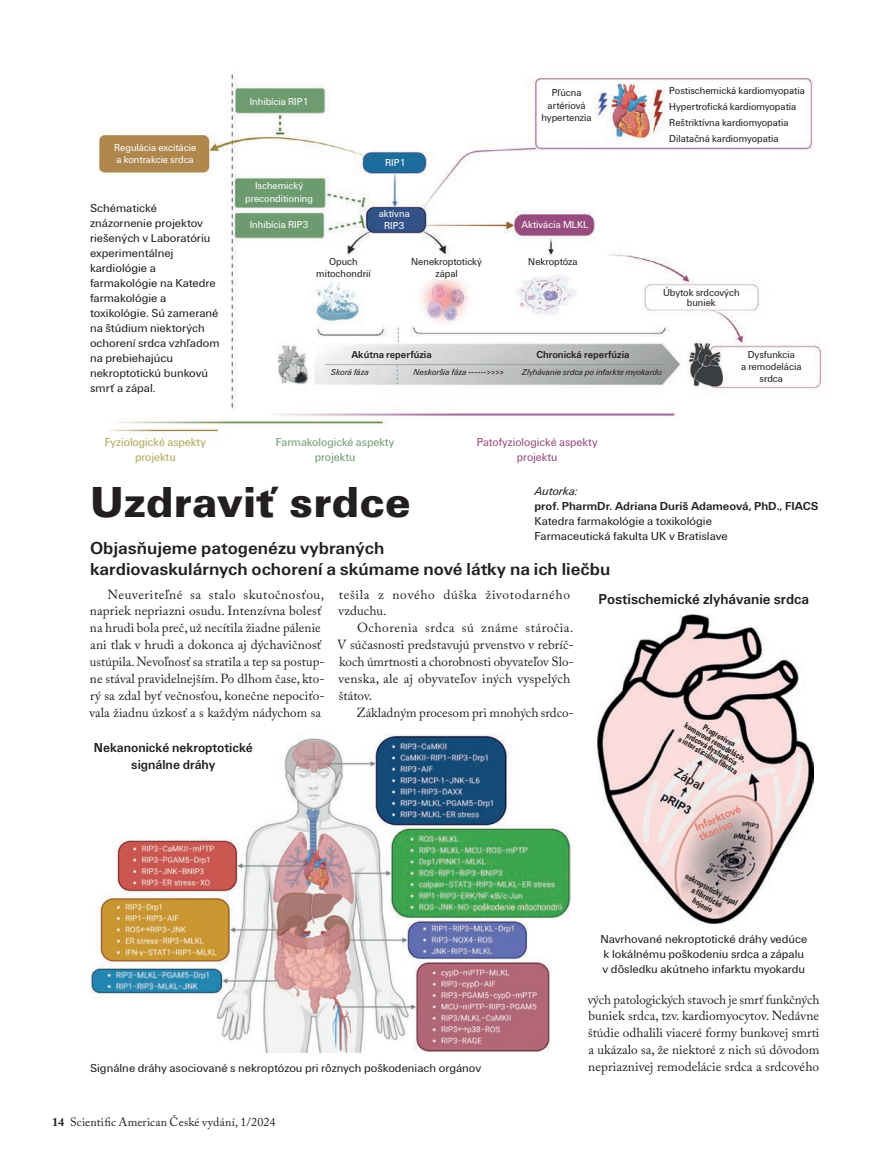
<style>
.page{position:relative;width:878px;height:1161px;background:#fff}
.page>*{position:absolute;margin:0;border:0;box-sizing:border-box;transform-origin:0 0}
.t1{font:45px "U001 TOT Blac";color:#231f20}
.t2{font:700 18px/21px "U001 TOT";color:#231f20}
.t3{font:700 15px "U001 TOT";color:#231f20;scale:.95 1}
.t4{font:700 13.5px/16.2px "U001 TOT";color:#231f20;text-align:center;scale:.95 1}
.t5{font:13.2px/16.8px "Adobe Caslon Pro";letter-spacing:.005em;color:#231f20}
.t6{font:13.2px/16.8px "Adobe Caslon Pro";letter-spacing:.05em;color:#231f20}
.t7{font:12px/15px "U001 TOT";color:#231f20}
.t8{font:700 12px "U001 TOT";color:#231f20}
.t9{font:12px "Adobe Caslon Pro";letter-spacing:.015em;color:#231f20}
.t10{font:12px/14.4px "U001 TOT";color:#974b7f;text-align:center;scale:.95 1}
.t11{font:12px/14.4px "U001 TOT";color:#6d9b70;text-align:center;scale:.95 1}
.t12{font:12px/14.4px "U001 TOT";color:#b1a655;text-align:center;scale:.95 1}
.t13{font:italic 12px "U001 TOT";letter-spacing:-.005em;color:#231f20}
.t14{font:700 11.25px/10.5px "U001 TOT";color:#de7868;scale:.95 1}
.t15{font:10.5px/12.6px "U001 TOT";color:#231f20;text-align:center;scale:.95 1}
.t16{font:10.5px/12.6px "U001 TOT";color:#fff;text-align:center;scale:.95 1}
.t17{font:700 10.5px "U001 TOT";color:#231f20;scale:.95 1}
.t18{font:700 condensed 9px/9px "U001 TOT";color:#231f20;text-align:center;scale:.95 1}
.t19{font:italic 9px "U001 TOT";color:#231f20;scale:.95 1}
.s1{font-size:7.5px}
.s2{font-weight:700}
</style>
<div class="page">
<img style="left:98px;top:73px;width:727px;height:362px">
<img style="left:90px;top:733px;width:480px;height:319px">
<img style="left:597px;top:614px;width:216px;height:309px">
<div style="left:90px;top:736px;width:166px;height:40px;background:#fff"></div>
<p class="t16" style="left:114px;top:141px;width:88px;text-align:left">Regulácia excitácie a kontrakcie srdca</p>
<p class="t7" style="left:90px;top:200px;width:131px">Schématické znázornenie projektov riešených v Laboratóriu experimentálnej kardiológie a farmakológie na Katedre farmakológie a toxikológie. Sú zamerané na štúdium niektorých ochorení srdca vzhľadom na prebiehajúcu nekroptotickú bunkovú smrť a zápal.</p>
<p class="t16" style="left:250px;top:95px;width:63px">Inhibícia RIP1</p>
<p class="t16" style="left:245px;top:180px;width:73px">Ischemický preconditioning</p>
<p class="t16" style="left:250px;top:218px;width:63px">Inhibícia RIP3</p>
<p class="t16" style="left:385px;top:156px;width:23px">RIP1</p>
<p class="t15" style="left:541px;top:87px;width:54px">Pľúcna artériová hypertenzia</p>
<p class="t15" style="left:669px;top:82px;width:144px;line-height:16px;text-align:left">Postischemická kardiomyopatia<br>Hypertrofická kardiomyopatia<br>Reštriktívna kardiomyopatia<br>Dilatačná kardiomyopatia</p>
<p class="t16" style="left:379px;top:208px;width:34px;line-height:12px">aktívna<br>RIP3</p>
<p class="t16" style="left:521px;top:218px;width:72px">Aktivácia MLKL</p>
<p class="t15" style="left:316px;top:255px;width:59px">Opuch mitochondrií</p>
<p class="t15" style="left:411px;top:255px;width:76px">Nenekroptotický zápal</p>
<p class="t15" style="left:528px;top:255px;width:53px">Nekroptóza</p>
<p class="t15" style="left:663px;top:287px;width:82px;line-height:10.5px">Úbytok srdcových buniek</p>
<p class="t17" style="left:351px;top:349px;width:86px">Akútna reperfúzia</p>
<p class="t17" style="left:536px;top:349px;width:100px">Chronická reperfúzia</p>
<p class="t19" style="left:331px;top:367px;width:42px">Skorá fáza</p>
<p class="t19" style="left:413px;top:367px;width:96px">Neskoršia fáza ------ <span class="s1">&gt;&gt;&gt;&gt;</span></p>
<p class="t19" style="left:522px;top:367px;width:149px">Zlyhávanie srdca po infarkte myokardu</p>
<p class="t15" style="left:741px;top:349px;width:65px;line-height:12px">Dysfunkcia<br>a remodelácia srdca</p>
<p class="t12" style="left:105px;top:435px;width:108px">Fyziologické aspekty projektu</p>
<p class="t11" style="left:276px;top:435px;width:126px">Farmakologické aspekty projektu</p>
<p class="t10" style="left:477px;top:435px;width:129px">Patofyziologické aspekty projektu</p>
<h1 class="t1" style="left:90px;top:477px;width:322px">Uzdraviť srdce</h1>
<h2 class="t2" style="left:90px;top:538px;width:521px">Objasňujeme patogenézu vybraných<br>kardiovaskulárnych ochorení a skúmame nové látky na ich liečbu</h2>
<p class="t13" style="left:534px;top:485px;width:45px">Autorka:</p>
<p class="t8" style="left:534px;top:499px;width:285px">prof. PharmDr. Adriana Duriš Adameová, PhD., FIACS</p>
<p class="t7" style="left:534px;top:514px;width:195px">Katedra farmakológie a toxikológie<br>Farmaceutická fakulta UK v Bratislave</p>
<p class="t5" style="left:89px;top:586px;width:237px;text-indent:18px">Neuveriteľné sa stalo skutočnosťou, napriek nepriazni osudu. Intenzívna bolesť na hrudi bola preč, už necítila žiadne pálenie ani tlak v hrudi a dokonca aj dýchavičnosť ustúpila. Nevoľnosť sa stratila a tep sa postup&shy;ne stával pravidelnejším. Po dlhom čase, kto&shy;rý sa zdal byť večnosťou, konečne nepociťo&shy;vala žiadnu úzkosť a s každým nádychom sa</p>
<p class="t6" style="left:338px;top:586px;width:233px">tešila z nového dúška životodarného vzduchu.</p>
<p class="t5" style="left:337px;top:619px;width:238px;text-indent:20px">Ochorenia srdca sú známe stáročia.<br>V súčasnosti predstavujú prvenstvo v rebríč&shy;koch úmrtnosti a chorobnosti obyvateľov Slo&shy;venska, ale aj obyvateľov iných vyspelých štátov.</p>
<p class="t5" style="left:356px;top:704px;width:219px">Základným procesom pri mnohých srdco-</p>
<p class="t4" style="left:94px;top:740px;width:169px">Nekanonické nekroptotické signálne dráhy</p>
<p class="t7" style="left:90px;top:1060px;width:392px">Signálne dráhy asociované s nekroptózou pri rôznych poškodeniach orgánov</p>
<p class="t3" style="left:598px;top:590px;width:223px">Postischemické zlyhávanie srdca</p>
<p class="t18" style="left:687px;top:721px;width:75px;rotate:30deg">komorová remodelácia,</p>
<p class="t18" style="left:698px;top:715px;width:62px;line-height:15px;rotate:30deg">Progresívna srdcová dysfunkcia</p>
<p class="t18" style="left:681px;top:735px;width:72px;rotate:30deg">a intersticiálna fi bróza</p>
<p class="t4" style="left:679px;top:764px;width:35px;rotate:30deg">Zápal</p>
<p class="t14" style="left:693px;top:823px;width:53px;rotate:-23deg">Infarktové tkanivo</p>
<p class="t18" style="left:688px;top:871px;width:63px;rotate:29deg">nekroptotický zápal a fi brotické<br>hojenie</p>
<p class="t7" style="left:600px;top:932px;width:208px">Navrhované nekroptotické dráhy vedúce k lokálnému poškodeniu srdca a zápalu v dôsledku akútneho infarktu myokardu</p>
<p class="t5" style="left:587px;top:991px;width:233px;text-align:justify">vých patologických stavoch je smrť funkčných buniek srdca, tzv. kardiomyocytov. Nedávne štúdie odhalili viaceré formy bunkovej smrti a ukázalo sa, že niektoré z nich sú dôvodom nepriaznivej remodelácie srdca a srdcového</p>
<p class="t9" style="left:52px;top:1114px;width:225px"><span class="s2">14</span> Scientific American České vydání, 1/2024</p>
</div>
